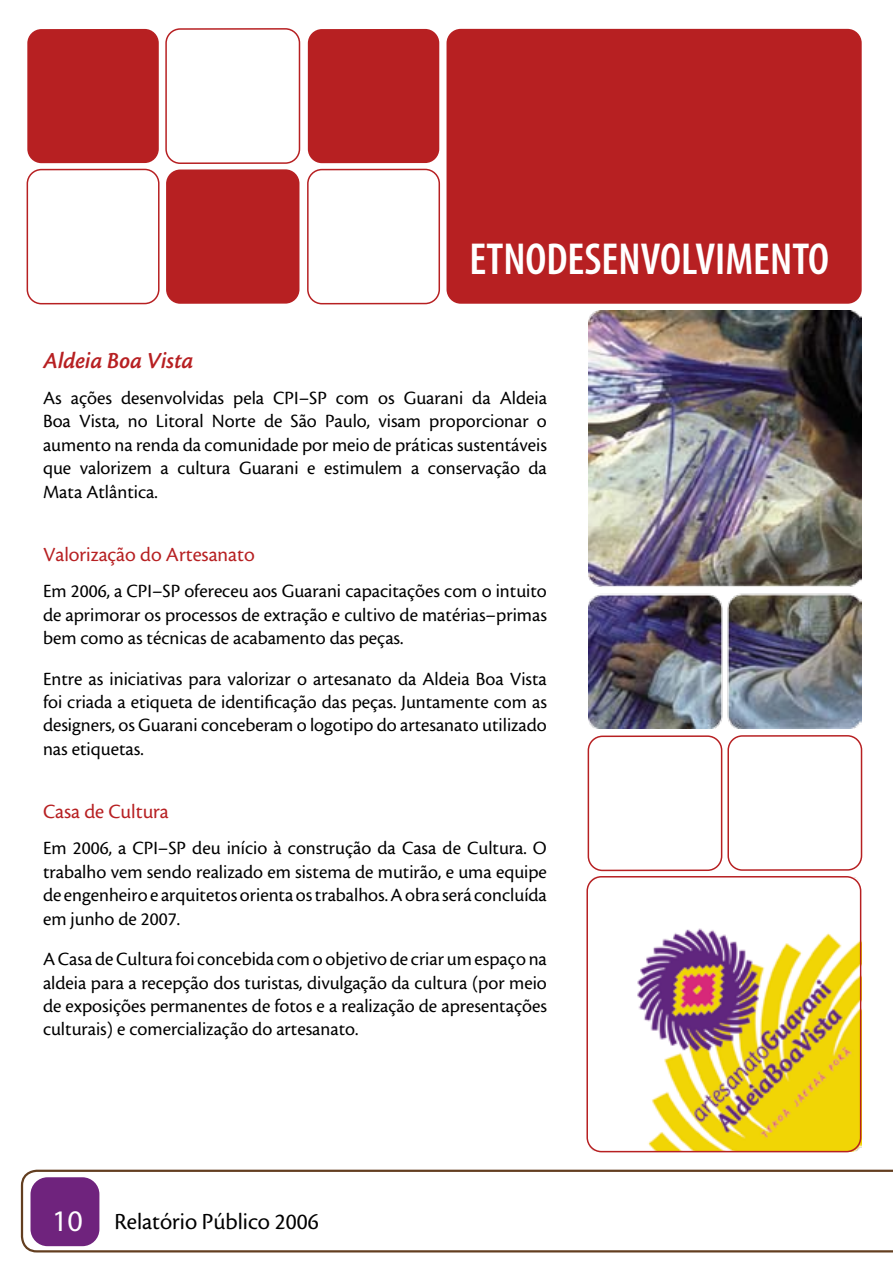
<style>
.page{position:relative;width:893px;height:1276px;background:#fff}
.page>*{position:absolute;margin:0;border:0;box-sizing:border-box;transform-origin:0 0}
.t1{font:600 condensed 45px "Myriad Pro";color:#fff}
.t2{font:24px "Cronos MM";color:#000}
.t3{font:italic 24px "Cronos MM";color:#b72022}
.t4{font:21px "Cronos MM";color:#b72022}
.t5{font:19.5px/23.4px "Cronos MM";color:#000;text-align:justify}
.s1{font-family:"Myriad";font-size:30px;color:#fff}
</style>
<div class="page">
<svg style="left:21px;top:1169px;width:871px;height:83px"></svg>
<div style="left:27px;top:29px;width:132px;height:134px;background:#b72022;border-radius:14px"></div>
<div style="left:165px;top:28px;width:135px;height:136px;border:2px solid #b72022;border-radius:14px"></div>
<div style="left:446px;top:29px;width:416px;height:275px;background:#b72022;border-radius:14px"></div>
<div style="left:588px;top:735px;width:134px;height:136px;border:2px solid #b72022;border-radius:14px"></div>
<div style="left:727px;top:735px;width:135px;height:136px;border:2px solid #b72022;border-radius:14px"></div>
<div style="left:308px;top:29px;width:131px;height:134px;background:#b72022;border-radius:14px"></div>
<div style="left:27px;top:169px;width:133px;height:135px;border:2px solid #b72022;border-radius:14px"></div>
<div style="left:166px;top:169px;width:133px;height:135px;background:#b72022;border-radius:14px"></div>
<div style="left:307px;top:169px;width:133px;height:135px;border:2px solid #b72022;border-radius:14px"></div>
<img style="left:589px;top:877px;width:273px;height:274px">
<div style="left:586px;top:876px;width:275px;height:276px;border:2px solid #b72022;border-radius:14px"></div>
<img style="left:588px;top:310px;width:274px;height:418px">
<h1 class="t1" style="left:469px;top:231px;width:361px">ETNODESENVOLVIMENTO</h1>
<p class="t3" style="left:43px;top:347px;width:152px">Aldeia Boa Vista</p>
<p class="t5" style="left:43px;top:387px;width:505px">As ações desenvolvidas pela CPI–SP com os Guarani da Aldeia Boa Vista, no Litoral Norte de São Paulo, visam proporcionar o aumento na renda da comunidade por meio de práticas sustentáveis que valorizem a cultura Guarani e estimulem a conservação da Mata Atlântica.</p>
<p class="t4" style="left:43px;top:544px;width:213px">Valorização do Artesanato</p>
<p class="t5" style="left:43px;top:580px;width:505px">Em 2006, a CPI–SP ofereceu aos Guarani capacitações com o intuito de aprimorar os processos de extração e cultivo de matérias–primas bem como as técnicas de acabamento das peças.</p>
<p class="t5" style="left:43px;top:667px;width:505px">Entre as iniciativas para valorizar o artesanato da Aldeia Boa Vista foi criada a etiqueta de identificação das peças. Juntamente com as designers, os Guarani conceberam o logotipo do artesanato utilizado nas etiquetas.</p>
<p class="t4" style="left:43px;top:801px;width:127px">Casa de Cultura</p>
<p class="t5" style="left:43px;top:837px;width:505px">Em 2006, a CPI–SP deu início à construção da Casa de Cultura. O trabalho vem sendo realizado em sistema de mutirão, e uma equipe de engenheiro e arquitetos orienta os trabalhos. A obra será concluída em junho de 2007.</p>
<p class="t5" style="left:43px;top:947px;width:505px">A Casa de Cultura foi concebida com o objetivo de criar um espaço na aldeia para a recepção dos turistas, divulgação da cultura (por meio de exposições permanentes de fotos e a realização de apresentações culturais) e comercialização do artesanato.</p>
<p class="t2" style="left:52px;top:1209px;width:268px"><span class="s1">10</span> Relatório Público 2006</p>
</div>
